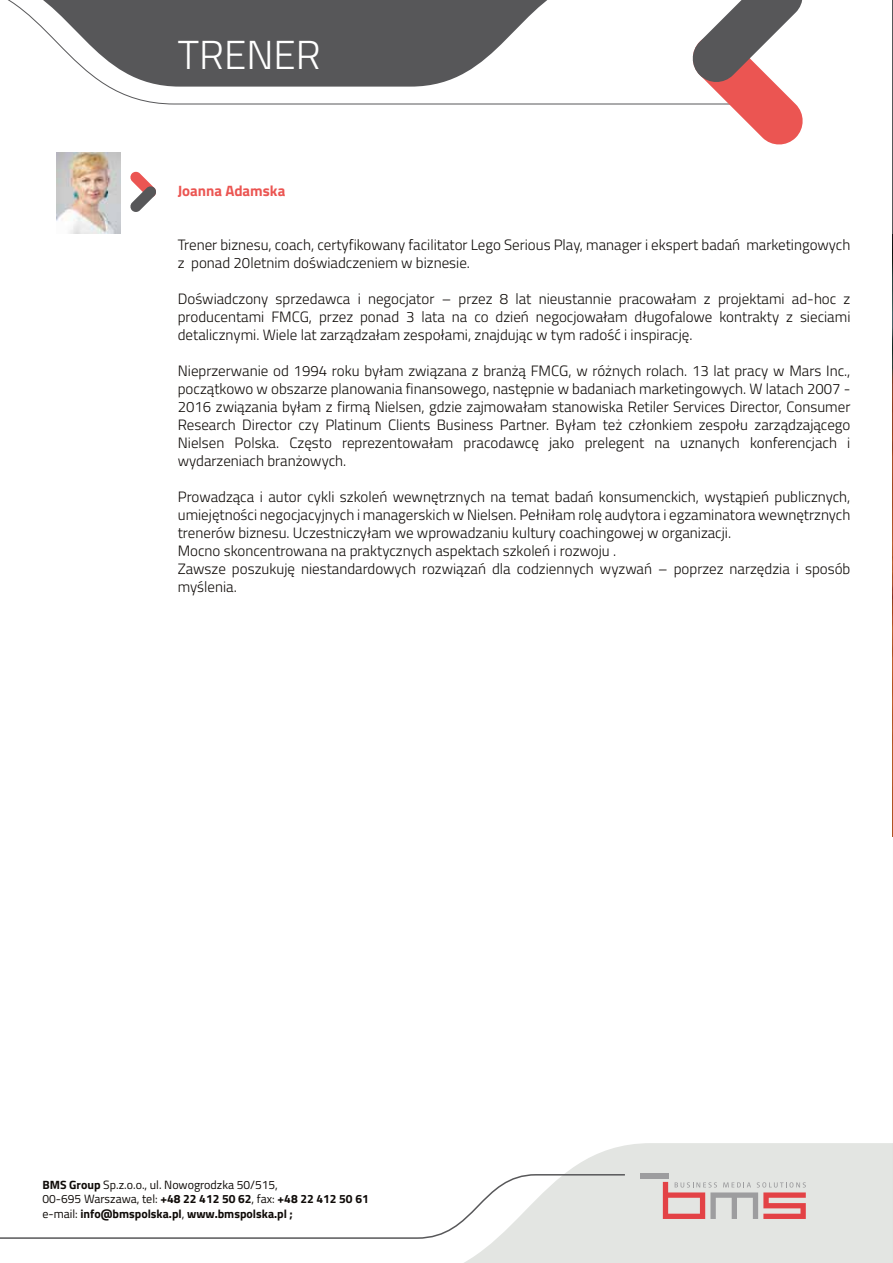
<style>
.page{position:relative;width:893px;height:1263px;background:#fff}
.page>*{position:absolute;margin:0;border:0;box-sizing:border-box;transform-origin:0 0}
.t1{font:300 40.5px "Titillium Web";color:#fff}
.t2{font:300 15px/18px "Titillium Web";color:#0f0b08}
.t3{font:700 15px "Titillium Web";color:#eb5552}
.t4{font:700 12px/14.4px "Titillium Web";color:#0f0b08}
.s1{font-weight:400}
</style>
<div class="page">
<img style="left:892px;top:226px;width:1px;height:610px">
<svg style="left:464px;top:1143px;width:428px;height:120px;fill:#e3e5e2"></svg>
<svg style="left:108px;top:87px;width:582px;height:18px"></svg>
<svg style="left:892px;top:103px;width:1px;height:345px"></svg>
<svg style="left:892px;top:639px;width:1px;height:624px"></svg>
<svg style="left:0;top:1173px;width:626px;height:66px"></svg>
<svg style="left:8px;top:0;width:539px;height:87px;fill:#575759"></svg>
<svg style="left:130px;top:171px;width:26px;height:41px"></svg>
<svg style="left:690px;top:0;width:113px;height:145px"></svg>
<svg style="left:663px;top:1182px;width:143px;height:37px"></svg>
<div style="left:640px;top:1173px;width:28px;height:6px;background:#9d9d9f"></div>
<img style="left:57px;top:152px;width:64px;height:82px">
<h1 class="t1" style="left:178px;top:26px;width:145px">TRENER</h1>
<p class="t3" style="left:178px;top:179px;width:109px">Joanna Adamska</p>
<p class="t2" style="left:178px;top:235px;width:674px">Trener biznesu, coach, certyfikowany facilitator Lego Serious Play, manager i ekspert badań marketingowych z ponad 20letnim doświadczeniem w biznesie.</p>
<p class="t2" style="left:178px;top:289px;width:674px;text-align:justify">Doświadczony sprzedawca i negocjator – przez 8 lat nieustannie pracowałam z projektami ad-hoc z producentami FMCG, przez ponad 3 lata na co dzień negocjowałam długofalowe kontrakty z sieciami detalicznymi. Wiele lat zarządzałam zespołami, znajdując w tym radość i inspirację.</p>
<p class="t2" style="left:178px;top:361px;width:674px;text-align:justify">Nieprzerwanie od 1994 roku byłam związana z branżą FMCG, w różnych rolach. 13 lat pracy w Mars Inc., początkowo w obszarze planowania finansowego, następnie w badaniach marketingowych. W latach 2007 - 2016 związania byłam z firmą Nielsen, gdzie zajmowałam stanowiska Retiler Services Director, Consumer Research Director czy Platinum Clients Business Partner. Byłam też członkiem zespołu zarządzającego Nielsen Polska. Często reprezentowałam pracodawcę jako prelegent na uznanych konferencjach i wydarzeniach branżowych.</p>
<p class="t2" style="left:178px;top:487px;width:674px">Prowadząca i autor cykli szkoleń wewnętrznych na temat badań konsumenckich, wystąpień publicznych, umiejętności negocjacyjnych i managerskich w Nielsen. Pełniłam rolę audytora i egzaminatora wewnętrznych trenerów biznesu. Uczestniczyłam we wprowadzaniu kultury coachingowej w organizacji.<br>Mocno skoncentrowana na praktycznych aspektach szkoleń i rozwoju .<br>Zawsze poszukuję niestandardowych rozwiązań dla codziennych wyzwań – poprzez narzędzia i sposób myślenia.</p>
<p class="t4" style="left:43px;top:1177px;width:328px">BMS Group <span class="s1">Sp.z.o.o., ul. Nowogrodzka 50/515,<br>00-695 Warszawa, tel:</span> +48 22 412 50 62<span class="s1">, fax:</span> +48 22 412 50 61 <span class="s1">e-mail:</span> info@bmspolska.pl<span class="s1">,</span> www.bmspolska.pl ;</p>
</div>
